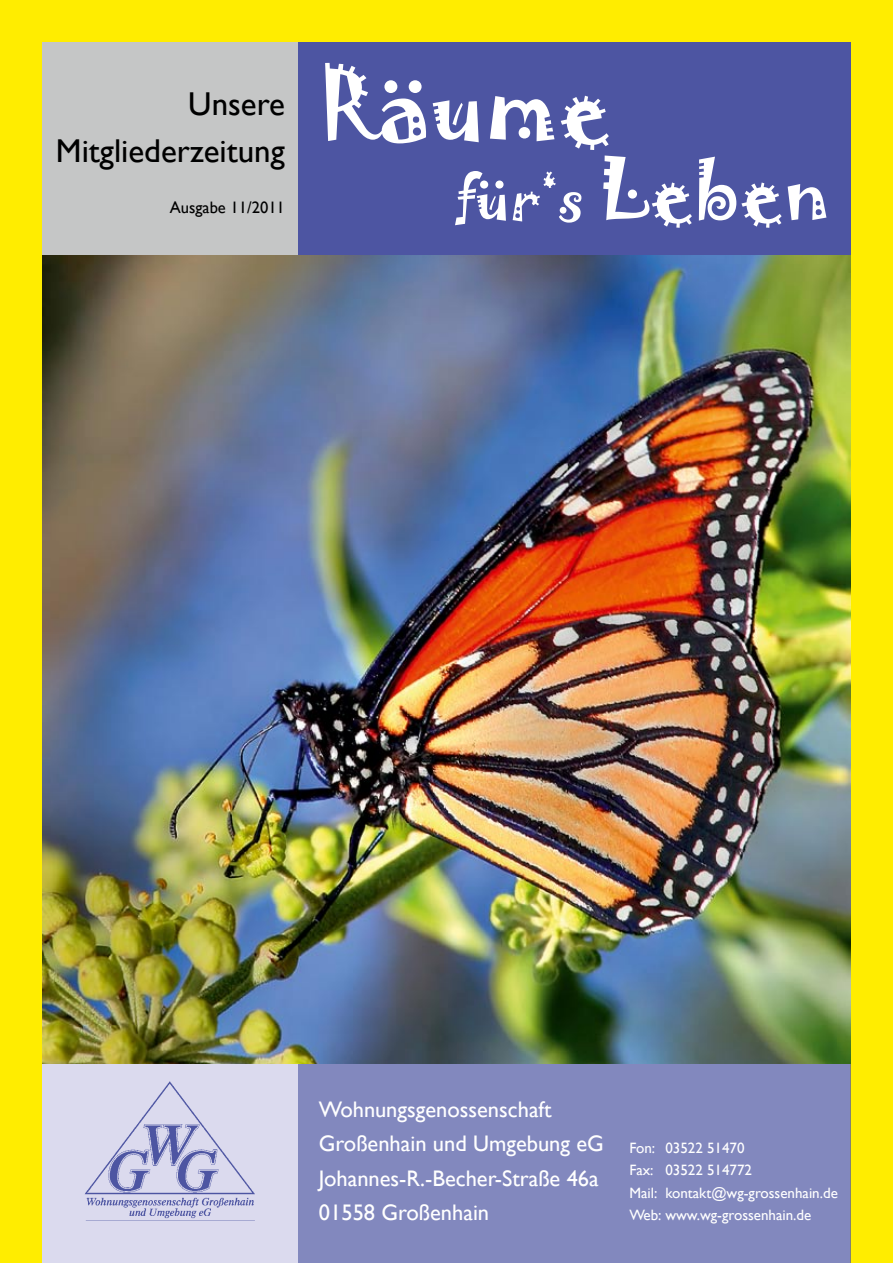
<style>
.page{position:relative;width:893px;height:1263px;background:#ffed00}
.page>*{position:absolute;margin:0;border:0;box-sizing:border-box;transform-origin:0 0}
.t1{font:90px "Jokerman";color:#fff}
.t2{font:57px "Jokerman";color:#fff}
.t3{font:33px/46.5px "Gill Sans";color:#000;text-align:right}
.t4{font:22.5px/34.5px "Gill Sans";color:#fff}
.t5{font:16.65px "Gill Sans";color:#000}
.t6{font:15px/22.5px "Gill Sans";color:#fff}
.s1{font-size:75px}
</style>
<div class="page">
<div style="left:43px;top:1063px;width:255px;height:200px;background:#dbdaee"></div>
<div style="left:298px;top:1063px;width:552px;height:200px;background:#8288be"></div>
<img style="left:85px;top:1082px;width:170px;height:139px">
<img style="left:43px;top:255px;width:807px;height:808px">
<div style="left:43px;top:43px;width:255px;height:212px;background:#c5c6c6"></div>
<div style="left:298px;top:43px;width:552px;height:212px;background:#4d55a2"></div>
<h3 class="t3" style="left:56px;top:81px;width:230px">Unsere<br>Mitgliederzeitung</h3>
<p class="t5" style="left:170px;top:197px;width:117px">Ausgabe 11/2011</p>
<h1 class="t1" style="left:319px;top:40px;width:294px">Räume</h1>
<h2 class="t2" style="left:455px;top:156px;width:376px">für‘s <span class="s1">Leben</span></h2>
<p class="t4" style="left:319px;top:1092px;width:286px">Wohnungsgenossenschaft<br>Großenhain und Umgebung eG<br>Johannes-R.-Becher-Straße 46a<br>01558 Großenhain</p>
<p class="t6" style="left:629px;top:1137px;width:210px">Fon: 03522 51470<br>Fax: 03522 514772<br>Mail: kontakt@wg-grossenhain.de<br>Web: www.wg-grossenhain.de</p>
</div>
